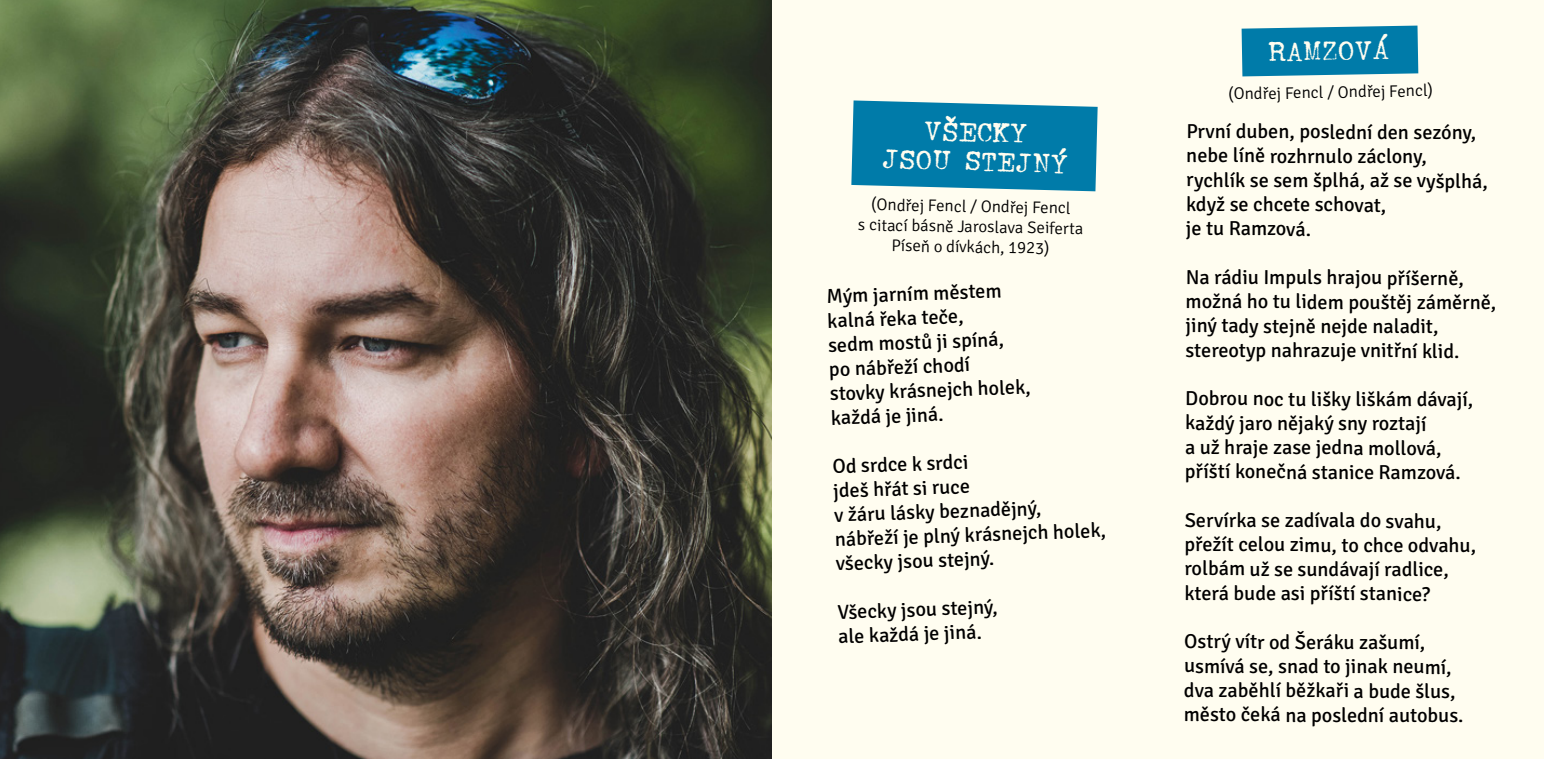
<style>
.page{position:relative;width:1544px;height:759px;background:#fff}
.page>*{position:absolute;margin:0;border:0;box-sizing:border-box;transform-origin:0 0}
.t1{font:27px/29.2px "HERMES1943";color:#fffdf0;text-align:center}
.t2{font:20.25px/24.3px "Signika";letter-spacing:-.005em;color:#000}
.t3{font:300 16.88px/20.2px "Signika";color:#000;text-align:center}
</style>
<div class="page">
<div style="left:772px;top:0;width:771px;height:759px;background:#fffdf0"></div>
<svg style="left:1241px;top:26px;width:177px;height:50px;background:#0d81ac"></svg>
<svg style="left:851px;top:100px;width:246px;height:91px;background:#1485ae"></svg>
<img style="left:0;top:0;width:772px;height:759px">
<h1 class="t1" style="left:884px;top:115px;width:187px;rotate:1deg">VŠECKY<br>JSOU STEJNÝ</h1>
<p class="t3" style="left:858px;top:194px;width:227px;rotate:1deg">(Ondřej Fencl / Ondřej Fencl<br>s citací básně Jaroslava Seiferta<br>Píseň o dívkách, 1923)</p>
<p class="t2" style="left:826px;top:285px;width:202px;rotate:-2deg">Mým jarním městem kalná řeka teče,<br>sedm mostů ji spíná, po nábřeží chodí stovky krásnejch holek, každá je jiná.</p>
<p class="t2" style="left:832px;top:455px;width:273px;rotate:-2deg">Od srdce k srdci<br>jdeš hřát si ruce<br>v žáru lásky beznadějný, nábřeží je plný krásnejch holek, všecky jsou stejný.</p>
<p class="t2" style="left:837px;top:600px;width:162px;rotate:-2deg">Všecky jsou stejný, ale každá je jiná.</p>
<h1 class="t1" style="left:1268px;top:36px;width:123px;rotate:-1deg">RAMZOVÁ</h1>
<p class="t3" style="left:1228px;top:84px;width:206px;rotate:-1deg">(Ondřej Fencl / Ondřej Fencl)</p>
<p class="t2" style="left:1186px;top:120px;width:304px">První duben, poslední den sezóny, nebe líně rozhrnulo záclony, rychlík se sem šplhá, až se vyšplhá, když se chcete schovat,<br>je tu Ramzová.</p>
<p class="t2" style="left:1185px;top:266px;width:312px">Na rádiu Impuls hrajou příšerně, možná ho tu lidem pouštěj záměrně, jiný tady stejně nejde naladit, stereotyp nahrazuje vnitřní klid.</p>
<p class="t2" style="left:1184px;top:387px;width:290px">Dobrou noc tu lišky liškám dávají, každý jaro nějaký sny roztají<br>a už hraje zase jedna mollová, příští konečná stanice Ramzová.</p>
<p class="t2" style="left:1184px;top:509px;width:293px">Servírka se zadívala do svahu, přežít celou zimu, to chce odvahu, rolbám už se sundávají radlice, která bude asi příští stanice?</p>
<p class="t2" style="left:1183px;top:630px;width:281px">Ostrý vítr od Šeráku zašumí, usmívá se, snad to jinak neumí, dva zaběhlí běžkaři a bude šlus, město čeká na poslední autobus.</p>
</div>
